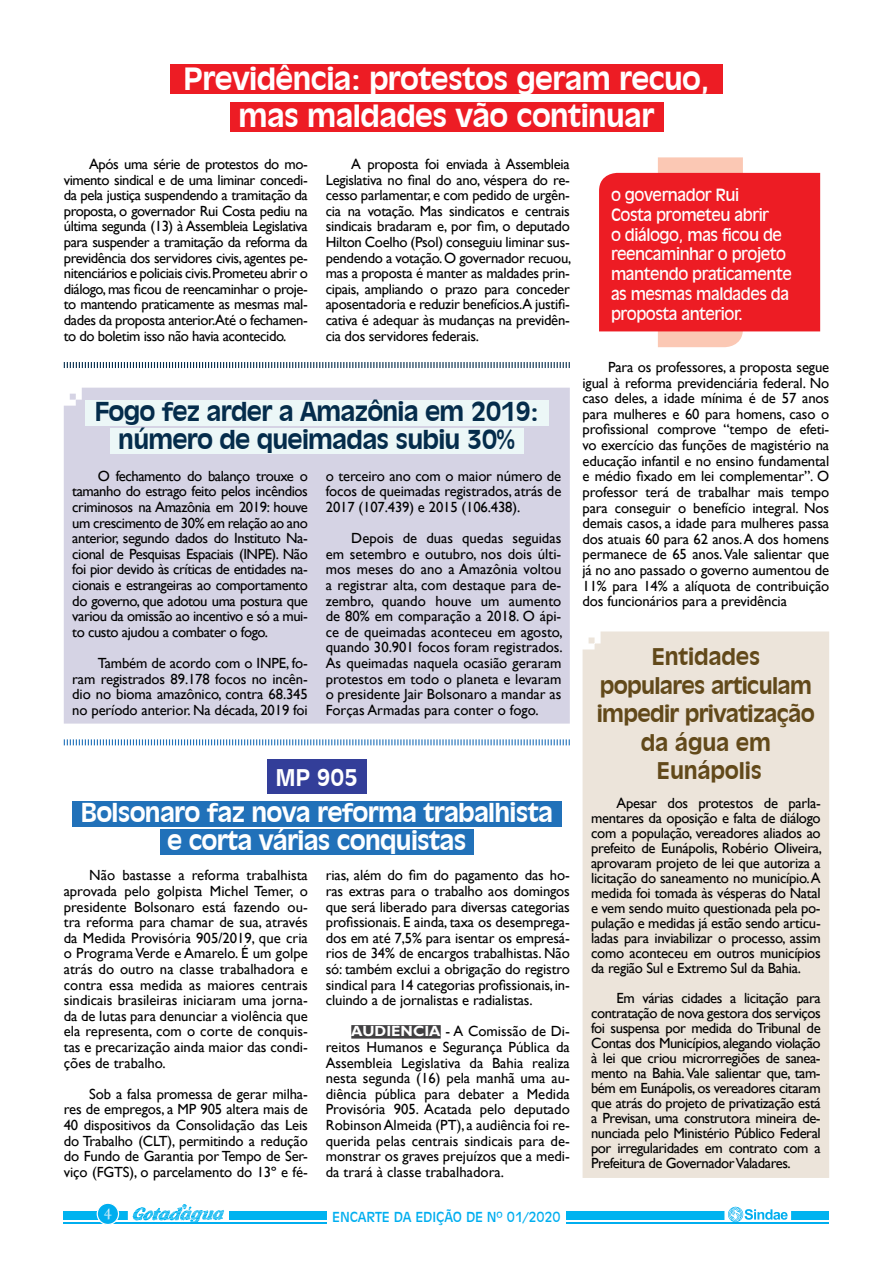
<style>
.page{position:relative;width:893px;height:1263px;background:#fff}
.page>*{position:absolute;margin:0;border:0;box-sizing:border-box;transform-origin:0 0}
.t1{font:700 30px/37.5px "Incised 901 BT";letter-spacing:-.02em;color:#fff;text-align:center}
.t2{font:700 25.5px/28.5px "Incised 901 BT";letter-spacing:-.03em;color:#fff;text-align:center}
.t3{font:700 25.5px/28.5px "Incised 901 BT";letter-spacing:-.03em;color:#042c4b;text-align:center}
.t4{font:700 22.5px/28.5px "Incised 901 BT";letter-spacing:-.03em;color:#62491a;text-align:center}
.t5{font:700 22.5px "Incised 901 BT";color:#fff}
.t6{font:16.5px/19.8px "Incised 901 BT";letter-spacing:-.03em;color:#fff}
.t7{font:15px "Imprint MT Shadow";color:#fafafb}
.t8{font:14.7px/15.6px "Gill Sans";letter-spacing:-.01em;color:#000;text-align:justify}
.t9{font:13.5px "Incised 901 BT";letter-spacing:-.01em;color:#00aeef}
.s1{font-weight:700;color:#fff}
</style>
<div class="page">
<div style="left:64px;top:388px;width:506px;height:336px;background:#d5d3e4"></div>
<div style="left:85px;top:400px;width:464px;height:25px;background:#ecf7f7"></div>
<div style="left:110px;top:428px;width:413px;height:25px;background:#ecf7f7"></div>
<div style="left:583px;top:631px;width:246px;height:547px;background:#ece4da"></div>
<div style="left:64px;top:1211px;width:765px;height:9px;background:#00b3f0"></div>
<div style="left:128px;top:1198px;width:100px;height:29px;background:#fff"></div>
<div style="left:725px;top:1199px;width:66px;height:29px;background:#fff"></div>
<hr style="left:64px;top:1222px;width:765px;height:2px;background:#00aeef">
<div style="left:97px;top:1203px;width:22px;height:21px;background:#00aeef;border-radius:50%"></div>
<div style="left:97px;top:1202px;width:22px;height:23px;border:1px solid #fff;border-radius:50%"></div>
<svg style="left:133px;top:1204px;width:91px;height:18px"></svg>
<svg style="left:728px;top:1207px;width:60px;height:15px"></svg>
<div style="left:327px;top:1206px;width:239px;height:21px;background:#fff"></div>
<div style="left:170px;top:64px;width:553px;height:30px;background:#ed1c24"></div>
<div style="left:230px;top:102px;width:433px;height:30px;background:#ed1c24"></div>
<div style="left:351px;top:1025px;width:90px;height:13px;background:#414042"></div>
<svg style="left:599px;top:157px;width:221px;height:190px;background:#ef3e43"></svg>
<svg style="left:64px;top:739px;width:506px;height:6px"></svg>
<svg style="left:64px;top:362px;width:506px;height:6px"></svg>
<div style="left:72px;top:801px;width:489px;height:26px;background:#2171b9"></div>
<div style="left:160px;top:829px;width:313px;height:26px;background:#2171b9"></div>
<div style="left:267px;top:760px;width:100px;height:34px;background:#333e99"></div>
<h1 class="t1" style="left:183px;top:60px;width:528px">Previdência: protestos geram recuo, mas maldades vão continuar</h1>
<p class="t8" style="left:64px;top:156px;width:246px;text-indent:26px">Após uma série de protestos do mo&shy;vimento sindical e de uma liminar concedi&shy;da pela justiça suspendendo a tramitação da proposta, o governador Rui Costa pediu na última segunda (13) à Assembleia Legislativa para suspender a tramitação da reforma da previdência dos servidores civis, agentes pe&shy;nitenciários e policiais civis. Prometeu abrir o diálogo, mas ficou de reencaminhar o proje&shy;to mantendo praticamente as mesmas mal&shy;dades da proposta anterior.Até o fechamen&shy;to do boletim isso não havia acontecido.</p>
<p class="t8" style="left:326px;top:156px;width:247px;text-indent:26px">A proposta foi enviada à Assembleia Legislativa no final do ano, véspera do re&shy;cesso parlamentar, e com pedido de urgên&shy;cia na votação. Mas sindicatos e centrais sindicais bradaram e, por fim, o deputado Hilton Coelho (Psol) conseguiu liminar sus&shy;pendendo a votação. O governador recuou, mas a proposta é manter as maldades prin&shy;cipais, ampliando o prazo para conceder aposentadoria e reduzir benefícios.A justifi&shy;cativa é adequar às mudanças na previdên&shy;cia dos servidores federais.</p>
<h2 class="t3" style="left:95px;top:397px;width:446px">Fogo fez arder a Amazônia em 2019: número de queimadas subiu 30%</h2>
<p class="t8" style="left:72px;top:468px;width:237px;text-indent:26px">O fechamento do balanço trouxe o tamanho do estrago feito pelos incêndios criminosos na Amazônia em 2019: houve um crescimento de 30% em relação ao ano anterior, segundo dados do Instituto Na&shy;cional de Pesquisas Espaciais (INPE). Não foi pior devido às críticas de entidades na&shy;cionais e estrangeiras ao comportamento do governo, que adotou uma postura que variou da omissão ao incentivo e só a mui&shy;to custo ajudou a combater o fogo.</p>
<p class="t8" style="left:72px;top:655px;width:237px;text-indent:26px">Também de acordo com o INPE, fo&shy;ram registrados 89.178 focos no incên&shy;dio no bioma amazônico, contra 68.345 no período anterior. Na década, 2019 foi</p>
<p class="t8" style="left:326px;top:468px;width:237px">o terceiro ano com o maior número de focos de queimadas registrados, atrás de 2017 (107.439) e 2015 (106.438).</p>
<p class="t8" style="left:326px;top:530px;width:239px;text-indent:26px">Depois de duas quedas seguidas em setembro e outubro, nos dois últi&shy;mos meses do ano a Amazônia voltou a registrar alta, com destaque para de&shy;zembro, quando houve um aumento de 80% em comparação a 2018. O ápi&shy;ce de queimadas aconteceu em agosto, quando 30.901 focos foram registrados.<br>As queimadas naquela ocasião geraram protestos em todo o planeta e levaram o presidente Jair Bolsonaro a mandar as Forças Armadas para conter o fogo.</p>
<h3 class="t5" style="left:275px;top:764px;width:84px">MP 905</h3>
<h2 class="t2" style="left:81px;top:798px;width:474px">Bolsonaro faz nova reforma trabalhista e corta várias conquistas</h2>
<p class="t8" style="left:64px;top:867px;width:246px;text-indent:26px">Não bastasse a reforma trabalhista aprovada pelo golpista Michel Temer, o presidente Bolsonaro está fazendo ou&shy;tra reforma para chamar de sua, através da Medida Provisória 905/2019, que cria o Programa Verde e Amarelo. É um golpe atrás do outro na classe trabalhadora e contra essa medida as maiores centrais sindicais brasileiras iniciaram uma jorna&shy;da de lutas para denunciar a violência que ela representa, com o corte de conquis&shy;tas e precarização ainda maior das condi&shy;ções de trabalho.</p>
<p class="t8" style="left:64px;top:1086px;width:246px;text-indent:26px">Sob a falsa promessa de gerar milha&shy;res de empregos, a MP 905 altera mais de 40 dispositivos da Consolidação das Leis do Trabalho (CLT), permitindo a redução do Fundo de Garantia por Tempo de Ser&shy;viço (FGTS), o parcelamento do 13º e fé-</p>
<p class="t8" style="left:326px;top:867px;width:246px">rias, além do fim do pagamento das ho&shy;ras extras para o trabalho aos domingos que será liberado para diversas categorias profissionais. E ainda, taxa os desemprega&shy;dos em até 7,5% para isentar os empresá&shy;rios de 34% de encargos trabalhistas. Não só: também exclui a obrigação do registro sindical para 14 categorias profissionais, in&shy;cluindo a de jornalistas e radialistas.</p>
<p class="t8" style="left:326px;top:1023px;width:246px;text-indent:26px"><span class="s1">AUDIÊNCIA</span> - A Comissão de Di&shy;reitos Humanos e Segurança Pública da Assembleia Legislativa da Bahia realiza nesta segunda (16) pela manhã uma au&shy;diência pública para debater a Medida Provisória 905. Acatada pelo deputado Robinson Almeida (PT), a audiência foi re&shy;querida pelas centrais sindicais para de&shy;monstrar os graves prejuízos que a medi&shy;da trará à classe trabalhadora.</p>
<p class="t7" style="left:104px;top:1205px;width:9px">4</p>
<p class="t9" style="left:332px;top:1209px;width:230px">ENCARTE DA EDIÇÃO DE Nº 01/2020</p>
<p class="t6" style="left:611px;top:185px;width:182px">o governador Rui<br>Costa prometeu abrir<br>o diálogo, mas ficou de reencaminhar o projeto mantendo praticamente as mesmas maldades da proposta anterior.</p>
<p class="t8" style="left:583px;top:359px;width:248px;text-indent:26px">Para os professores, a proposta segue igual à reforma previdenciária federal. No caso deles, a idade mínima é de 57 anos para mulheres e 60 para homens, caso o profissional comprove “tempo de efeti&shy;vo exercício das funções de magistério na educação infantil e no ensino fundamental e médio fixado em lei complementar”. O professor terá de trabalhar mais tempo para conseguir o benefício integral. Nos demais casos, a idade para mulheres passa dos atuais 60 para 62 anos. A dos homens permanece de 65 anos. Vale salientar que já no ano passado o governo aumentou de 11% para 14% a alíquota de contribuição dos funcionários para a previdência</p>
<h3 class="t4" style="left:597px;top:643px;width:220px">Entidades populares articulam impedir privatização da água em<br>Eunápolis</h3>
<p class="t8" style="left:591px;top:795px;width:233px;line-height:15px;text-indent:26px">Apesar dos protestos de parla&shy;mentares da oposição e falta de diálogo com a população, vereadores aliados ao prefeito de Eunápolis, Robério Oliveira, aprovaram projeto de lei que autoriza a licitação do saneamento no município. A medida foi tomada às vésperas do Natal e vem sendo muito questionada pela po&shy;pulação e medidas já estão sendo articu&shy;ladas para inviabilizar o processo, assim como aconteceu em outros municípios da região Sul e Extremo Sul da Bahia.</p>
<p class="t8" style="left:591px;top:990px;width:231px;line-height:15px;text-indent:26px">Em várias cidades a licitação para contratação de nova gestora dos serviços foi suspensa por medida do Tribunal de Contas dos Municípios, alegando violação à lei que criou microrregiões de sanea&shy;mento na Bahia. Vale salientar que, tam&shy;bém em Eunápolis, os vereadores citaram que atrás do projeto de privatização está a Previsan, uma construtora mineira de&shy;nunciada pelo Ministério Público Federal por irregularidades em contrato com a Prefeitura de Governador Valadares.</p>
</div>
